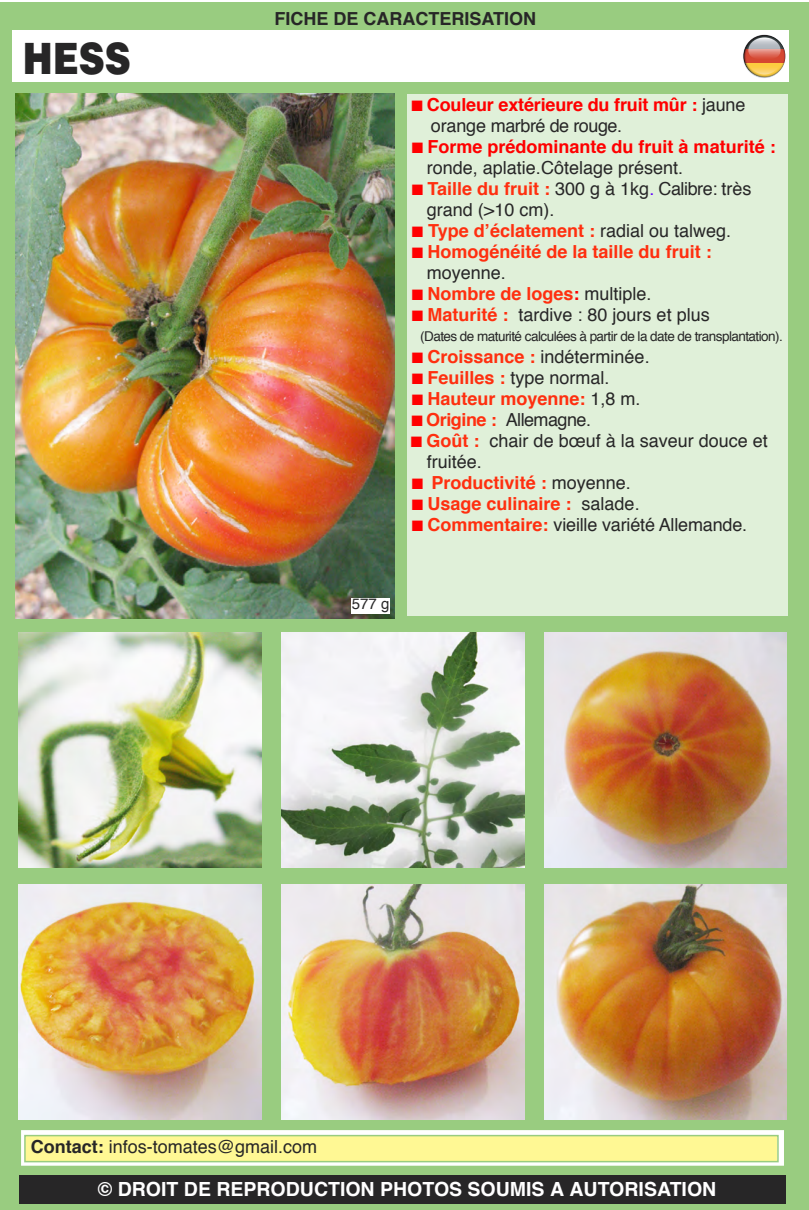
<style>
.page{position:relative;width:809px;height:1210px;background:#fff}
.page>*{position:absolute;margin:0;border:0;box-sizing:border-box;transform-origin:0 0}
.t1{font:900 43.2px "Helvetica";color:#272627;scale:.83 1}
.t2{font:700 19.5px "Helvetica";color:#fff}
.t3{font:18px/21px "Helvetica";color:#272627}
.t4{font:700 18px/21px "Helvetica";color:#ff2f0f}
.t5{font:700 18px/21px "Helvetica";color:#f00}
.t6{font:700 18px "Helvetica";color:#272627}
.t7{font:18px "Helvetica";letter-spacing:-.03em;color:#272627}
.t8{font:15px "Helvetica";color:#272627}
.t9{font:13.5px "Helvetica";letter-spacing:-.04em;color:#272627}
.s1{font-weight:400;color:#272627}
.s2{color:#f00}
.s3{font-weight:700;color:#ff2f0f}
.s4{color:#5f00ff}
.s5{font-weight:700}
</style>
<div class="page">
<div style="left:0;top:3px;width:808px;height:1207px;background:#99cc80"></div>
<div style="left:12px;top:31px;width:776px;height:51px;background:#fff"></div>
<div style="left:19px;top:1175px;width:766px;height:29px;background:#272627"></div>
<img style="left:16px;top:93px;width:378px;height:526px">
<img style="left:19px;top:632px;width:242px;height:235px">
<img style="left:281px;top:632px;width:243px;height:235px">
<img style="left:19px;top:885px;width:242px;height:234px">
<img style="left:281px;top:885px;width:243px;height:235px">
<img style="left:544px;top:633px;width:242px;height:234px">
<img style="left:544px;top:885px;width:242px;height:235px">
<svg style="left:743px;top:35px;width:42px;height:42px"></svg>
<svg style="left:23px;top:1132px;width:759px;height:32px;background:#f3f9f1"></svg>
<div style="left:20px;top:1129px;width:765px;height:38px;border:2px solid #99cc80"></div>
<div style="left:26px;top:1136px;width:751px;height:25px;background:#fff894"></div>
<div style="left:24px;top:1135px;width:754px;height:27px;border:2px solid #99cc80"></div>
<div style="left:407px;top:94px;width:380px;height:522px;background:#e0f0d9"></div>
<div style="left:351px;top:598px;width:38px;height:15px;background:#fff"></div>
<h1 class="t1" style="left:23px;top:34px;width:132px">HESS</h1>
<p class="t6" style="left:274px;top:11px;width:263px">FICHE DE CARACTERISATION</p>
<p class="t5" style="left:431px;top:95px;width:316px;text-indent:-20px">■ Couleur extérieure du fruit mûr : <span class="s1">jaune orange marbré de rouge.</span></p>
<p class="t5" style="left:427px;top:137px;width:350px;text-indent:-15px">■ Forme prédominante du fruit à maturité : <span class="s1">ronde, aplatie.Côtelage présent.</span></p>
<p class="t3" style="left:427px;top:179px;width:326px;text-indent:-15px"><span class="s2">■</span> <span class="s3">Taille du fruit :</span> 300 g à 1kg<span class="s4">.</span> Calibre: très grand (&gt;10 cm).</p>
<p class="t4" style="left:412px;top:221px;width:321px"><span class="s2">■</span> Type d’éclatement : <span class="s1">radial ou talweg.</span></p>
<p class="t4" style="left:427px;top:242px;width:286px;text-indent:-15px"><span class="s2">■</span> Homogénéité de la taille du fruit : <span class="s1">moyenne.</span></p>
<p class="t4" style="left:412px;top:284px;width:241px"><span class="s2">■</span> Nombre de loges<span class="s2">:</span> <span class="s1">multiple.</span></p>
<p class="t3" style="left:412px;top:305px;width:299px"><span class="s2">■</span> <span class="s3">Maturité :</span> tardive : 80 jours et plus</p>
<p class="t9" style="left:420px;top:331px;width:364px">(Dates de maturité calculées à partir de la date de transplantation).</p>
<p class="t3" style="left:412px;top:347px;width:239px"><span class="s2">■</span> <span class="s3">Croissance :</span> indéterminée.</p>
<p class="t3" style="left:412px;top:368px;width:199px"><span class="s2">■</span> <span class="s3">Feuilles :</span> type normal.</p>
<p class="t4" style="left:412px;top:389px;width:230px"><span class="s2">■</span> Hauteur moyenne: <span class="s1">1,8 m.</span></p>
<p class="t7" style="left:411px;top:412px;width:181px"><span class="s2">■</span> <span class="s3">Origine :</span> Allemagne.</p>
<p class="t3" style="left:427px;top:431px;width:342px;text-indent:-16px"><span class="s2">■</span> <span class="s3">Goût :</span> chair de bœuf à la saveur douce et fruitée.</p>
<p class="t4" style="left:412px;top:473px;width:220px"><span class="s2">■</span> Productivité : <span class="s1">moyenne.</span></p>
<p class="t4" style="left:412px;top:494px;width:229px"><span class="s2">■</span> Usage culinaire : <span class="s1">salade.</span></p>
<p class="t3" style="left:412px;top:516px;width:337px"><span class="s2">■</span> <span class="s3">Commentaire:</span> vieille variété Allemande.</p>
<p class="t8" style="left:352px;top:598px;width:39px">577 g</p>
<p class="t3" style="left:31px;top:1137px;width:288px"><span class="s5">Contact:</span> infos-tomates@gmail.com</p>
<p class="t2" style="left:98px;top:1181px;width:619px">© DROIT DE REPRODUCTION PHOTOS SOUMIS A AUTORISATION</p>
</div>
